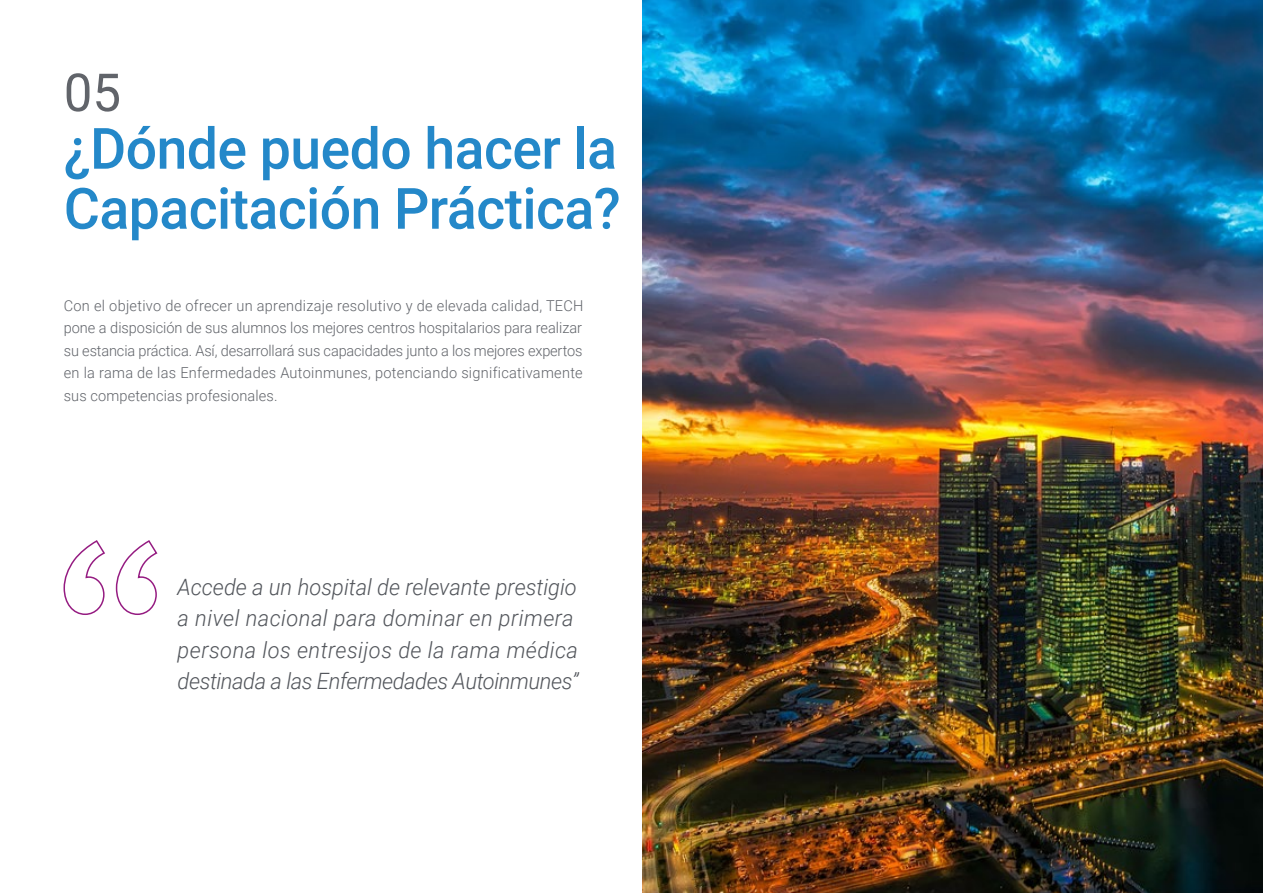
<style>
.page{position:relative;width:1263px;height:893px;background:#fff}
.page>*{position:absolute;margin:0;border:0;box-sizing:border-box;transform-origin:0 0}
.t1{font:500 57px/60px "Roboto";letter-spacing:-.01em;color:#2488c9}
.t2{font:52.5px "Roboto";color:#61646a}
.t3{font:italic 300 22.5px/31.5px "Roboto";color:#52555b}
.t4{font:300 15px/22.5px "Roboto";letter-spacing:.01em;color:#61646a;text-align:justify}
</style>
<div class="page">
<svg style="left:63px;top:540px;width:95px;height:75px"></svg>
<img style="left:642px;top:0;width:621px;height:893px">
<h2 class="t2" style="left:64px;top:56px;width:59px">05</h2>
<h1 class="t1" style="left:64px;top:116px;width:558px">¿Dónde puedo hacer la<br>Capacitación Práctica?</h1>
<p class="t4" style="left:64px;top:293px;width:521px">Con el objetivo de ofrecer un aprendizaje resolutivo y de elevada calidad, TECH pone a disposición de sus alumnos los mejores centros hospitalarios para realizar su estancia práctica. Así, desarrollará sus capacidades junto a los mejores expertos en la rama de las Enfermedades Autoinmunes, potenciando significativamente sus competencias profesionales.</p>
<h3 class="t3" style="left:178px;top:570px;width:403px">Accede a un hospital de relevante prestigio a nivel nacional para dominar en primera persona los entresijos de la rama médica destinada a las Enfermedades Autoinmunes”</h3>
</div>
